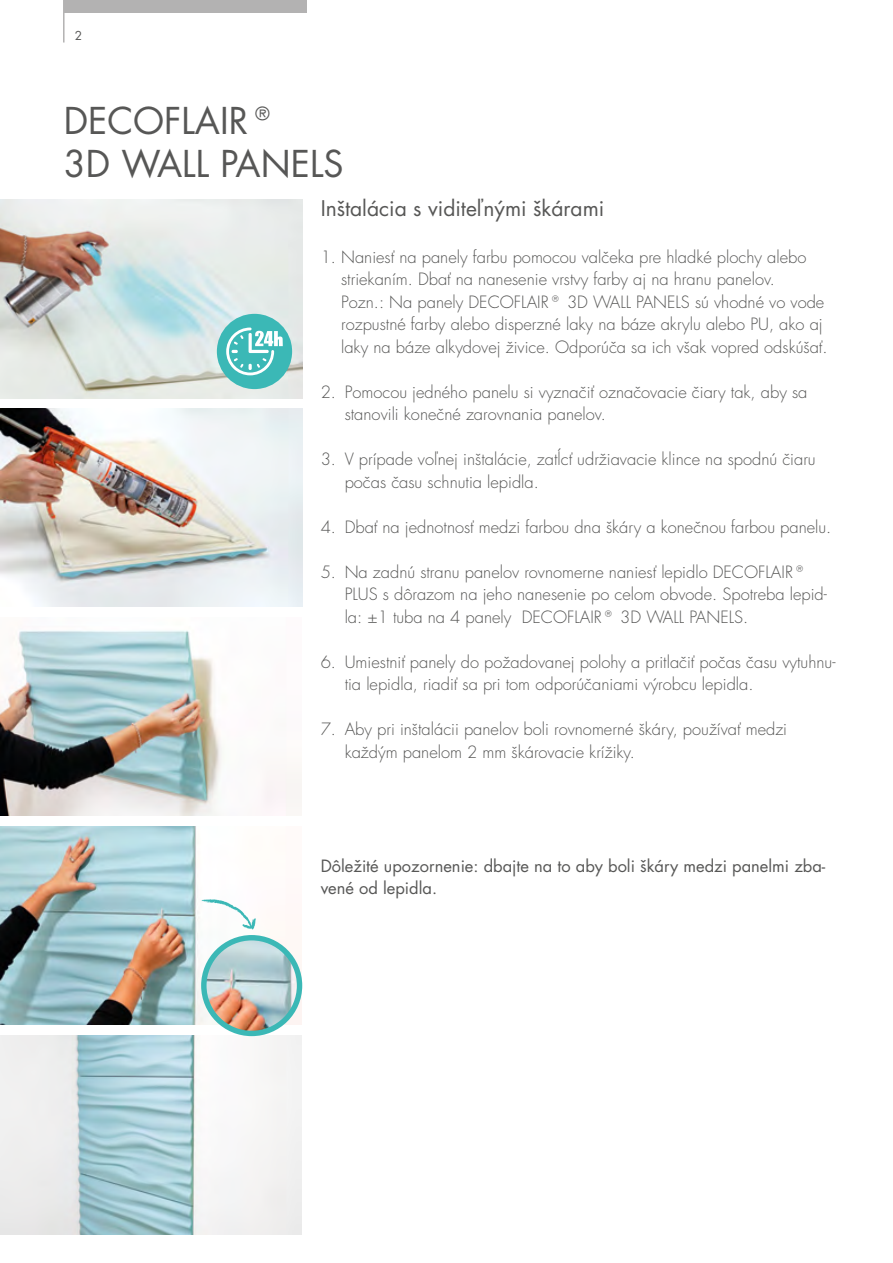
<style>
.page{position:relative;width:893px;height:1263px;background:#fff}
.page>*{position:absolute;margin:0;border:0;box-sizing:border-box;transform-origin:0 0}
.t1{font:36px/43.2px "Futura CE";color:#575756}
.t2{font:21px "Futura CE";color:#575756}
.t3{font:300 16.5px/22.5px "Futura CE";color:#575756}
.t4{font:16.5px/22.5px "Futura CE";color:#575756}
.t5{font:12px "Futura CE";color:#575756}
</style>
<div class="page">
<hr style="left:63px;top:0;width:2px;height:43px;background:#b3b2b2">
<div style="left:65px;top:0;width:242px;height:13px;background:#b3b2b2"></div>
<img style="left:0;top:408px;width:302px;height:198px">
<img style="left:0;top:631px;width:302px;height:184px">
<img style="left:0;top:826px;width:302px;height:199px">
<img style="left:0;top:1036px;width:302px;height:198px">
<img style="left:0;top:200px;width:302px;height:198px">
<div style="left:217px;top:314px;width:75px;height:75px;background:#3bb8b6;border-radius:50%"></div>
<svg style="left:226px;top:328px;width:57px;height:47px"></svg>
<div style="left:201px;top:935px;width:101px;height:101px;background:#3bb8b6;border-radius:50%"></div>
<svg style="left:201px;top:899px;width:55px;height:30px"></svg>
<img style="left:207px;top:940px;width:90px;height:91px;border-radius:45px">
<p class="t5" style="left:75px;top:28px;width:9px">2</p>
<h1 class="t1" style="left:64px;top:100px;width:215px">DECOFLAIR®<br>3D Wall</h1>
<h1 class="t1" style="left:220px;top:143px;width:125px">panels</h1>
<p class="t2" style="left:321px;top:195px;width:285px">Inštalácia s viditeľnými škárami</p>
<p class="t3" style="left:341px;top:245px;width:488px;text-indent:-20px">1. Naniesť na panely farbu pomocou valčeka pre hladké plochy alebo striekaním. Dbať na nanesenie vrstvy farby aj na hranu panelov.<br>Pozn.: Na panely DECOFLAIR® 3D WALL PANELS sú vhodné vo vode rozpustné farby alebo disperzné laky na báze akrylu alebo PU, ako aj laky na báze alkydovej živice. Odporúča sa ich však vopred odskúšať.</p>
<p class="t3" style="left:345px;top:381px;width:464px;text-indent:-24px">2. Pomocou jedného panelu si vyznačiť označovacie čiary tak, aby sa stanovili konečné zarovnania panelov.</p>
<p class="t3" style="left:345px;top:448px;width:473px;text-indent:-24px">3. V prípade voľnej inštalácie, zatĺcť udržiavacie klince na spodnú čiaru počas času schnutia lepidla.</p>
<p class="t3" style="left:321px;top:516px;width:512px">4. Dbať na jednotnosť medzi farbou dna škáry a konečnou farbou panelu.</p>
<p class="t3" style="left:345px;top:561px;width:484px;text-indent:-24px">5. Na zadnú stranu panelov rovnomerne naniesť lepidlo DECOFLAIR®<br>PLUS s dôrazom na jeho nanesenie po celom obvode. Spotreba lepid&shy;la: ±1 tuba na 4 panely DECOFLAIR® 3D WALL PANELS.</p>
<p class="t3" style="left:345px;top:651px;width:492px;text-indent:-24px">6. Umiestniť panely do požadovanej polohy a pritlačiť počas času vytuhnu&shy;tia lepidla, riadiť sa pri tom odporúčaniami výrobcu lepidla.</p>
<p class="t3" style="left:345px;top:718px;width:444px;text-indent:-24px">7. Aby pri inštalácii panelov boli rovnomerné škáry, používať medzi každým panelom 2 mm škárovacie krížiky.</p>
<p class="t4" style="left:321px;top:855px;width:506px">Dôležité upozornenie: dbajte na to aby boli škáry medzi panelmi zba&shy;vené od lepidla.</p>
</div>
